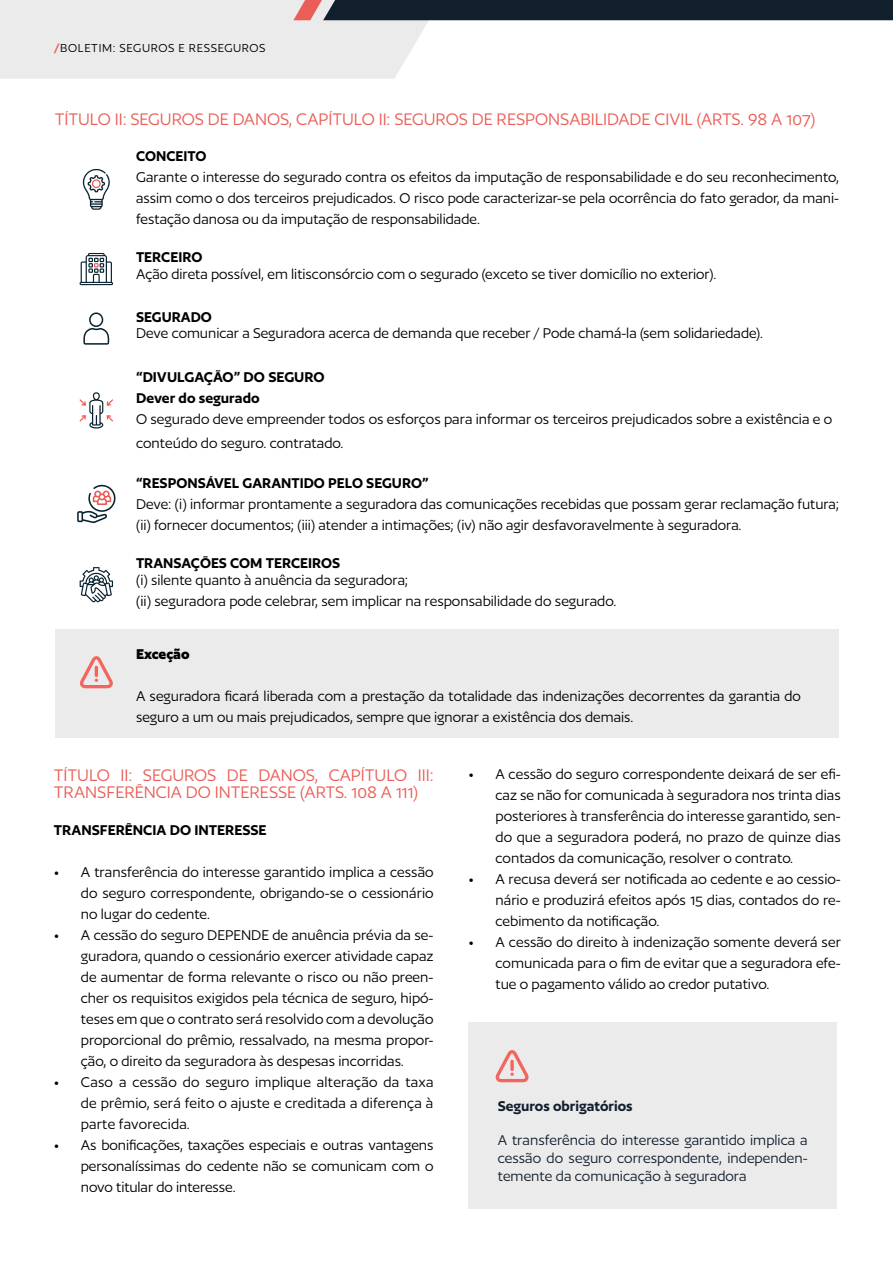
<style>
.page{position:relative;width:893px;height:1263px;background:#fff}
.page>*{position:absolute;margin:0;border:0;box-sizing:border-box;transform-origin:0 0}
.t1{font:19.5px/16.5px "Author";color:#eb5e57}
.t2{font:16.5px/21px "Author";color:#000;text-align:justify}
.t3{font:600 16.5px/21px "Author";color:#000}
.t4{font:16.5px/18px "Author";color:#121f2d;text-align:justify}
.t5{font:600 16.5px "Author";color:#121f2d}
.t6{font:700 16.5px "Author";color:#000}
.t7{font:13.5px "Author";letter-spacing:.05em;color:#000}
.s1{font-weight:700;color:#f2665e}
</style>
<div class="page">
<svg style="left:0;top:0;width:893px;height:79px"></svg>
<div style="left:56px;top:629px;width:783px;height:109px;background:#ebebeb"></div>
<div style="left:468px;top:1023px;width:369px;height:186px;background:#ebebeb"></div>
<svg style="left:80px;top:656px;width:33px;height:32px"></svg>
<svg style="left:495px;top:1050px;width:34px;height:32px"></svg>
<svg style="left:83px;top:169px;width:27px;height:41px"></svg>
<svg style="left:77px;top:485px;width:38px;height:38px"></svg>
<svg style="left:83px;top:312px;width:26px;height:33px"></svg>
<svg style="left:80px;top:567px;width:33px;height:36px"></svg>
<svg style="left:80px;top:253px;width:33px;height:32px"></svg>
<svg style="left:80px;top:392px;width:33px;height:36px"></svg>
<p class="t7" style="left:54px;top:42px;width:213px"><span class="s1">/</span>BOLETIM: SEGUROS E RESSEGUROS</p>
<p class="t1" style="left:55px;top:110px;width:762px">TÍTULO II: SEGUROS DE DANOS, CAPÍTULO II: SEGUROS DE RESPONSABILIDADE CIVIL (ARTS. 98 A 107)</p>
<p class="t3" style="left:136px;top:145px;width:72px">CONCEITO</p>
<p class="t2" style="left:136px;top:166px;width:704px">Garante o interesse do segurado contra os efeitos da imputação de responsabilidade e do seu reconhecimento, assim como o dos terceiros prejudicados. O risco pode caracterizar-se pela ocorrência do fato gerador, da mani&shy;festação danosa ou da imputação de responsabilidade.</p>
<p class="t3" style="left:136px;top:247px;width:68px">TERCEIRO</p>
<p class="t2" style="left:136px;top:263px;width:582px">Ação direta possível, em litisconsórcio com o segurado (exceto se tiver domicílio no exterior).</p>
<p class="t3" style="left:136px;top:306px;width:77px">SEGURADO</p>
<p class="t2" style="left:136px;top:323px;width:628px">Deve comunicar a Seguradora acerca de demanda que receber / Pode chamá-la (sem solidariedade).</p>
<p class="t3" style="left:136px;top:366px;width:190px">“DIVULGAÇÃO” DO SEGURO<br>Dever do segurado</p>
<p class="t2" style="left:136px;top:407px;width:698px;line-height:24px">O segurado deve empreender todos os esforços para informar os terceiros prejudicados sobre a existência e o conteúdo do seguro. contratado.</p>
<p class="t3" style="left:136px;top:472px;width:294px">“RESPONSÁVEL GARANTIDO PELO SEGURO”</p>
<p class="t2" style="left:136px;top:493px;width:704px">Deve: (i) informar prontamente a seguradora das comunicações recebidas que possam gerar reclamação futura; (ii) fornecer documentos; (iii) atender a intimações; (iv) não agir desfavoravelmente à seguradora.</p>
<p class="t3" style="left:136px;top:553px;width:206px">TRANSAÇÕES COM TERCEIROS</p>
<p class="t2" style="left:136px;top:569px;width:482px">(i) silente quanto à anuência da seguradora;<br>(ii) seguradora pode celebrar, sem implicar na responsabilidade do segurado.</p>
<p class="t6" style="left:136px;top:645px;width:55px">Exceção</p>
<p class="t2" style="left:136px;top:686px;width:666px">A seguradora ficará liberada com a prestação da totalidade das indenizações decorrentes da garantia do seguro a um ou mais prejudicados, sempre que ignorar a existência dos demais.</p>
<p class="t1" style="left:54px;top:767px;width:381px">TÍTULO II: SEGUROS DE DANOS, CAPÍTULO III:<br>TRANSFERÊNCIA DO INTERESSE (ARTS. 108 A 111)</p>
<p class="t3" style="left:54px;top:819px;width:214px">TRANSFERÊNCIA DO INTERESSE</p>
<p class="t2" style="left:81px;top:861px;width:354px;text-indent:-27px">• A transferência do interesse garantido implica a cessão do seguro correspondente, obrigando-se o cessionário no lugar do cedente.</p>
<p class="t2" style="left:81px;top:924px;width:354px;text-indent:-27px">• A cessão do seguro DEPENDE de anuência prévia da se&shy;guradora, quando o cessionário exercer atividade capaz de aumentar de forma relevante o risco ou não preen&shy;cher os requisitos exigidos pela técnica de seguro, hipó&shy;teses em que o contrato será resolvido com a devolução proporcional do prêmio, ressalvado, na mesma propor&shy;ção, o direito da seguradora às despesas incorridas.</p>
<p class="t2" style="left:81px;top:1071px;width:354px;text-indent:-27px">• Caso a cessão do seguro implique alteração da taxa de prêmio, será feito o ajuste e creditada a diferença à parte favorecida.</p>
<p class="t2" style="left:81px;top:1134px;width:354px;text-indent:-27px">• As bonificações, taxações especiais e outras vantagens personalíssimas do cedente não se comunicam com o novo titular do interesse.</p>
<p class="t2" style="left:495px;top:763px;width:347px;text-indent:-27px">• A cessão do seguro correspondente deixará de ser efi&shy;caz se não for comunicada à seguradora nos trinta dias posteriores à transferência do interesse garantido, sen&shy;do que a seguradora poderá, no prazo de quinze dias contados da comunicação, resolver o contrato.</p>
<p class="t2" style="left:495px;top:868px;width:347px;text-indent:-27px">• A recusa deverá ser notificada ao cedente e ao cessio&shy;nário e produzirá efeitos após 15 dias, contados do re&shy;cebimento da notificação.</p>
<p class="t2" style="left:495px;top:931px;width:347px;text-indent:-27px">• A cessão do direito à indenização somente deverá ser comunicada para o fim de evitar que a seguradora efe&shy;tue o pagamento válido ao credor putativo.</p>
<p class="t5" style="left:498px;top:1097px;width:136px">Seguros obrigatórios</p>
<p class="t4" style="left:498px;top:1131px;width:312px">A transferência do interesse garantido implica a cessão do seguro correspondente, independen&shy;temente da comunicação à seguradora</p>
</div>
